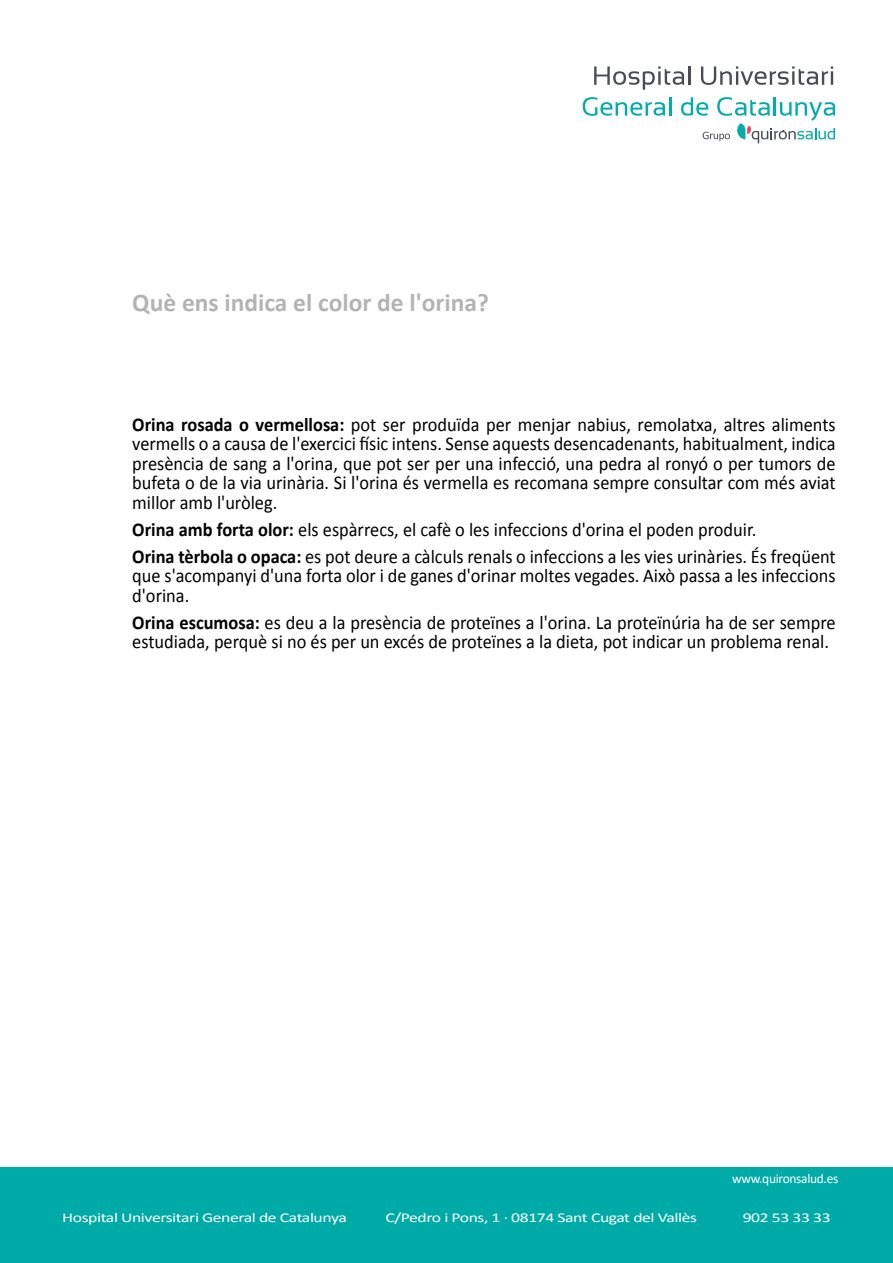
<style>
.page{position:relative;width:893px;height:1263px;background:#fff}
.page>*{position:absolute;margin:0;border:0;box-sizing:border-box;transform-origin:0 0}
.t1{font:700 25.5px "Calibri";color:rgb(0 0 0/.3)}
.t2{font:19.5px/19.5px "Calibri";color:#000;scale:.94 1}
.t3{font:13.5px "Calibri";letter-spacing:-.025em;color:#fff;scale:1.31 1}
.t4{font:13.5px "Calibri";letter-spacing:-.025em;color:#fff}
.s1{font-weight:700}
</style>
<div class="page">
<div style="left:0;top:1167px;width:893px;height:96px;background:#00aaa6"></div>
<svg style="left:594px;top:66px;width:96px;height:24px"></svg>
<svg style="left:701px;top:66px;width:132px;height:19px"></svg>
<svg style="left:583px;top:97px;width:88px;height:19px"></svg>
<svg style="left:681px;top:97px;width:154px;height:46px"></svg>
<h1 class="t1" style="left:132px;top:286px;width:358px">Què ens indica el color de l'orina?</h1>
<p class="t2" style="left:132px;top:415px;width:750px;text-align:justify"><span class="s1">Orina rosada o vermellosa:</span> pot ser produïda per menjar nabius, remolatxa, altres aliments vermells o a causa de l'exercici físic intens. Sense aquests desencadenants, habitualment, indica presència de sang a l'orina, que pot ser per una infecció, una pedra al ronyó o per tumors de bufeta o de la via urinària. Si l'orina és vermella es recomana sempre consultar com més aviat millor amb l'uròleg.</p>
<p class="t2" style="left:132px;top:516px;width:750px;line-height:27px"><span class="s1">Orina amb forta olor:</span> els espàrrecs, el cafè o les infeccions d'orina el poden produir.<br><span class="s1">Orina tèrbola o opaca:</span> es pot deure a càlculs renals o infeccions a les vies urinàries. És freqüent</p>
<p class="t2" style="left:132px;top:566px;width:750px">que s'acompanyi d'una forta olor i de ganes d'orinar moltes vegades. Això passa a les infeccions d'orina.</p>
<p class="t2" style="left:132px;top:613px;width:750px"><span class="s1">Orina escumosa:</span> es deu a la presència de proteïnes a l'orina. La proteïnúria ha de ser sempre estudiada, perquè si no és per un excés de proteïnes a la dieta, pot indicar un problema renal.</p>
<p class="t4" style="left:732px;top:1170px;width:108px">www.quironsalud.es</p>
<p class="t3" style="left:62px;top:1209px;width:219px">Hospital Universitari General de Catalunya</p>
<p class="t3" style="left:385px;top:1209px;width:239px">C/Pedro i Pons, 1 · 08174 Sant Cugat del Vallès</p>
<p class="t3" style="left:743px;top:1209px;width:69px">902 53 33 33</p>
</div>
